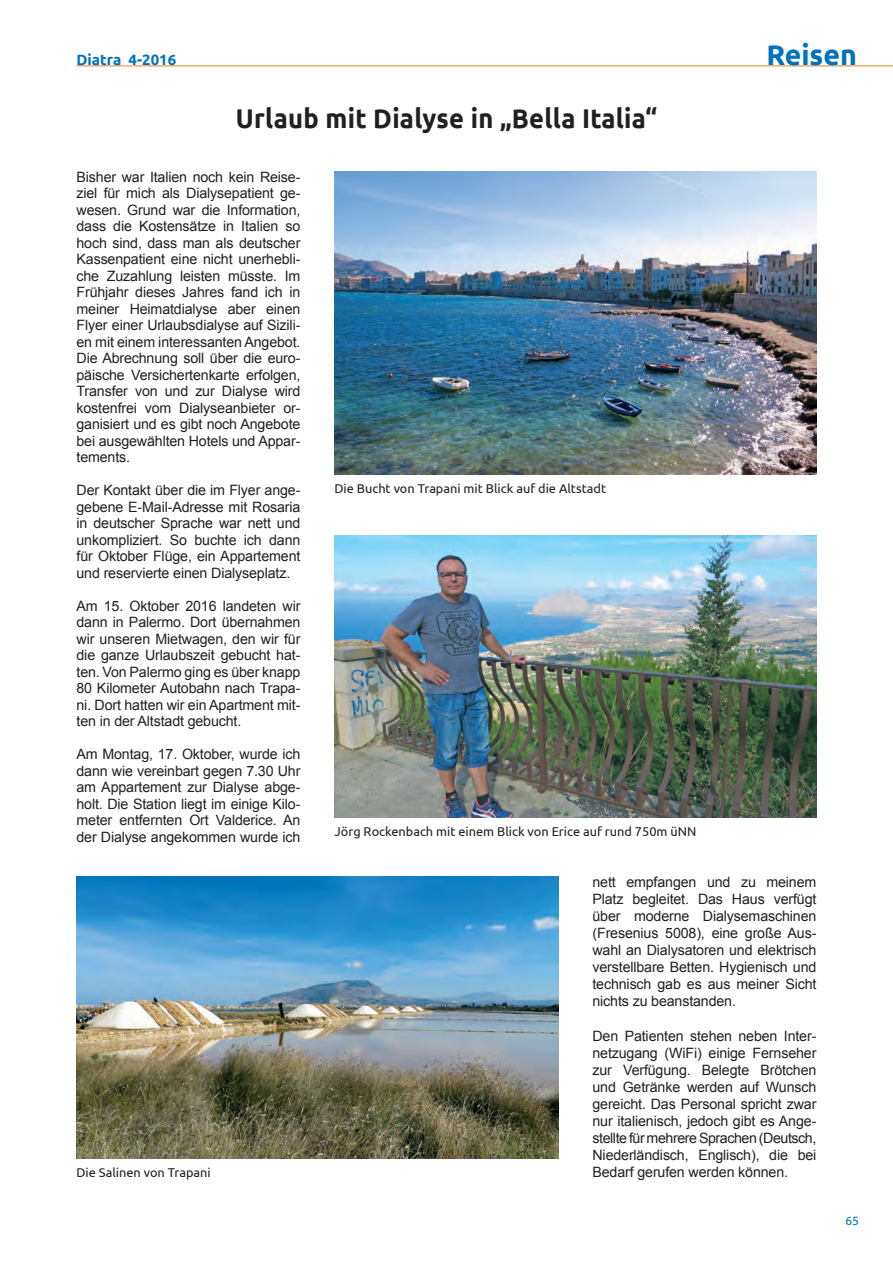
<style>
.page{position:relative;width:893px;height:1263px;background:#fff}
.page>*{position:absolute;margin:0;border:0;box-sizing:border-box;transform-origin:0 0}
.t1{font:700 28.5px "Ubuntu";color:#0072bc}
.Ü_1{font:700 27px "Ubuntu";letter-spacing:.01em;color:#231f20;scale:.94 1}
.t2{font:700 15px "Ubuntu";color:#0072bc}
.Text{font:14.25px/16.5px "Arial";letter-spacing:-.01em;color:#231f20;text-align:justify}
.Bilduntertitel{font:12.75px "Ubuntu";color:#231f20}
.t3{font:12px "Ubuntu";color:#0072bc}
</style>
<div class="page">
<hr style="left:77px;top:66px;width:816px;height:1px;background:#f58220">
<img style="left:334px;top:171px;width:482px;height:303px">
<img style="left:77px;top:877px;width:481px;height:281px">
<img style="left:334px;top:536px;width:482px;height:281px">
<p class="t2" style="left:77px;top:50px;width:101px">Diatra 4-2016</p>
<h1 class="t1" style="left:766px;top:37px;width:92px">Reisen</h1>
<p class="Ü_1" style="left:236px;top:102px;width:450px">Urlaub mit Dialyse in „Bella Italia“</p>
<p class="Text" style="left:77px;top:169px;width:225px">Bisher war Italien noch kein Reise&shy;ziel für mich als Dialysepatient ge&shy;wesen. Grund war die Information, dass die Kostensätze in Italien so hoch sind, dass man als deutscher Kassenpatient eine nicht unerhebli&shy;che Zuzahlung leisten müsste. Im Frühjahr dieses Jahres fand ich in meiner Heimatdialyse aber einen Flyer einer Urlaubsdialyse auf Sizili&shy;en mit einem interessanten Angebot.<br>Die Abrechnung soll über die euro&shy;päische Versichertenkarte erfolgen, Transfer von und zur Dialyse wird kostenfrei vom Dialyseanbieter or&shy;ganisiert und es gibt noch Angebote bei ausgewählten Hotels und Appar&shy;tements.</p>
<p class="Text" style="left:77px;top:482px;width:225px">Der Kontakt über die im Flyer ange&shy;gebene E-Mail-Adresse mit Rosaria in deutscher Sprache war nett und unkompliziert. So buchte ich dann für Oktober Flüge, ein Appartement und reservierte einen Dialyseplatz.</p>
<p class="Text" style="left:77px;top:598px;width:225px">Am 15. Oktober 2016 landeten wir dann in Palermo. Dort übernahmen wir unseren Mietwagen, den wir für die ganze Urlaubszeit gebucht hat&shy;ten. Von Palermo ging es über knapp 80 Kilometer Autobahn nach Trapa&shy;ni. Dort hatten wir ein Apartment mit&shy;ten in der Altstadt gebucht.</p>
<p class="Text" style="left:77px;top:746px;width:225px">Am Montag, 17. Oktober, wurde ich dann wie vereinbart gegen 7.30 Uhr am Appartement zur Dialyse abge&shy;holt. Die Station liegt im einige Kilo&shy;meter entfernten Ort Valderice. An der Dialyse angekommen wurde ich</p>
<p class="Bilduntertitel" style="left:77px;top:1164px;width:136px">Die Salinen von Trapani</p>
<p class="Bilduntertitel" style="left:334px;top:480px;width:273px">Die Bucht von Trapani mit Blick auf die Altstadt</p>
<p class="Bilduntertitel" style="left:334px;top:824px;width:363px">Jörg Rockenbach mit einem Blick von Erice auf rund 750m üNN</p>
<p class="Text" style="left:592px;top:873px;width:225px;line-height:17.1px">nett empfangen und zu meinem Platz begleitet. Das Haus verfügt über moderne Dialysemaschinen (Fresenius 5008), eine große Aus&shy;wahl an Dialysatoren und elektrisch verstellbare Betten. Hygienisch und technisch gab es aus meiner Sicht nichts zu beanstanden.</p>
<p class="Text" style="left:592px;top:1027px;width:225px;line-height:17.1px">Den Patienten stehen neben Inter&shy;netzugang (WiFi) einige Fernseher zur Verfügung. Belegte Brötchen und Getränke werden auf Wunsch gereicht. Das Personal spricht zwar nur italienisch, jedoch gibt es Ange&shy;stellte für mehrere Sprachen (Deutsch, Niederländisch, Englisch), die bei Bedarf gerufen werden können.</p>
<p class="t3" style="left:845px;top:1213px;width:15px">65</p>
</div>
